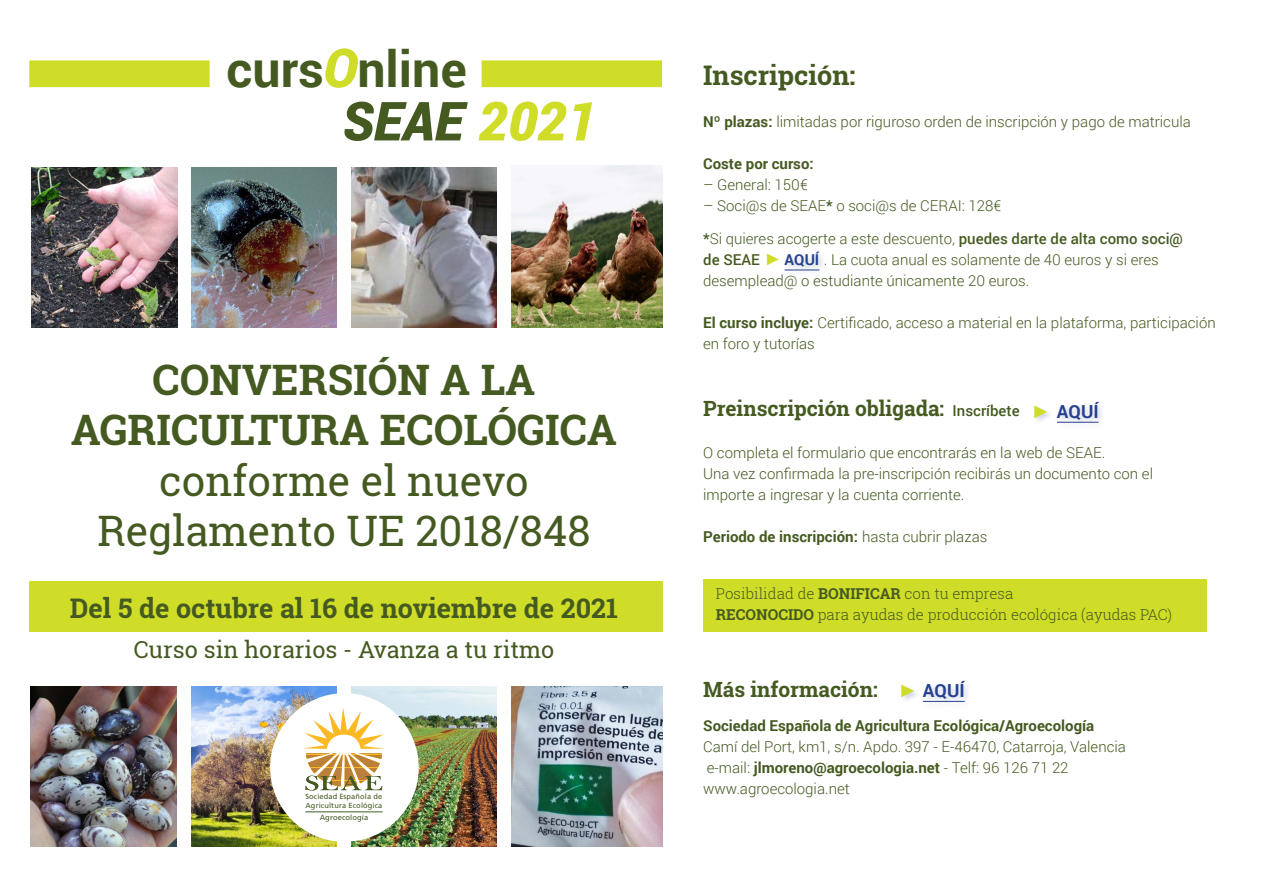
<style>
.page{position:relative;width:1263px;height:893px;background:#fff}
.page>*{position:absolute;margin:0;border:0;box-sizing:border-box;transform-origin:0 0}
.t1{font:italic 900 53.85px "Roboto";color:#455a21}
.t2{font:700 49.95px "Roboto";color:#455a21}
.t3{font:42px/50.4px "Roboto Slab";color:#455a21;text-align:center}
.t4{font:700 42px/50.4px "Roboto Slab";color:#455a21;text-align:center}
.t5{font:700 27px "Roboto Slab";color:#455a21}
.t6{font:23.4px "Roboto Slab";color:#455a21}
.t7{font:700 21px "Roboto Slab";color:#455a21}
.t8{font:700 18px "Roboto";color:#25408f}
.t9{font:300 15px/21px "Roboto";color:#455a21}
.t10{font:700 15px "Roboto";color:#455a21}
.t11{font:300 15px/21px "Roboto Slab";color:#455a21}
.t12{font:7.65px "Frutiger LT Std";letter-spacing:.01em;color:#455a21}
.t13{font:7.5px "Frutiger LT Std";letter-spacing:.02em;color:#455a21}
.s1{font-weight:900;font-style:italic;font-size:53.85px;color:#d0dd28}
.s2{color:#d0dd28}
.s3{font-weight:700}
.s4{font-weight:500}
.s5{font-family:"Arial Narrow";font-weight:400;font-size:16.5px;color:#d0dd28}
.s6{font-weight:700;color:#25408f}
.s7{font-family:"Roboto";font-weight:500;font-size:15px}
.s8{font-weight:300}
.s9{font-family:"Arial Narrow";color:#d0dd28}
</style>
<div class="page">
<div style="left:703px;top:579px;width:504px;height:53px;background:#d0dd28"></div>
<div style="left:1033px;top:400px;width:73px;height:30px;background:#25408f;opacity:.21"></div>
<hr style="left:1057px;top:422px;width:42px;height:1px;background:#25408f">
<div style="left:900px;top:679px;width:72px;height:31px;background:#25408f;opacity:.21"></div>
<hr style="left:923px;top:701px;width:42px;height:1px;background:#25408f">
<div style="left:783px;top:250px;width:44px;height:28px;background:#25408f;opacity:.21"></div>
<hr style="left:784px;top:270px;width:35px;height:1px;background:#25408f">
<img style="left:511px;top:166px;width:151px;height:161px">
<img style="left:31px;top:687px;width:146px;height:159px">
<img style="left:31px;top:168px;width:146px;height:159px">
<img style="left:351px;top:168px;width:145px;height:159px">
<img style="left:351px;top:687px;width:145px;height:159px">
<img style="left:511px;top:687px;width:151px;height:159px">
<img style="left:191px;top:687px;width:146px;height:159px">
<img style="left:191px;top:168px;width:146px;height:159px">
<div style="left:29px;top:60px;width:181px;height:27px;background:#d0dd28"></div>
<div style="left:29px;top:582px;width:633px;height:50px;background:#d0dd28"></div>
<div style="left:482px;top:60px;width:180px;height:27px;background:#d0dd28"></div>
<div style="left:270px;top:693px;width:149px;height:149px;background:#fff;border-radius:50%"></div>
<svg style="left:303px;top:708px;width:81px;height:82px"></svg>
<hr style="left:305px;top:812px;width:77px;height:1px;background:#455a21">
<h2 class="t2" style="left:227px;top:34px;width:242px">curs<span class="s1">O</span>nline</h2>
<h1 class="t1" style="left:342px;top:83px;width:255px">SEAE <span class="s2">2021</span></h1>
<h3 class="t4" style="left:71px;top:354px;width:548px">CONVERSIÓN A LA<br>AGRICULTURA ECOLÓGICA</h3>
<h3 class="t3" style="left:97px;top:455px;width:495px">conforme el nuevo<br>Reglamento UE 2018/848</h3>
<h3 class="t5" style="left:70px;top:589px;width:550px">Del 5 de octubre al 16 de noviembre de 2021</h3>
<h3 class="t6" style="left:134px;top:634px;width:422px">Curso sin horarios - Avanza a tu ritmo</h3>
<p class="t13" style="left:305px;top:792px;width:78px">Sociedad Española de</p>
<p class="t13" style="left:305px;top:801px;width:78px">Agricultura Ecológica</p>
<p class="t12" style="left:320px;top:813px;width:50px">Agroecología</p>
<h3 class="t5" style="left:703px;top:56px;width:154px">Inscripción:</h3>
<p class="t9" style="left:703px;top:111px;width:489px"><span class="s3">Nº plazas:</span> limitadas por riguroso orden de inscripción y pago de matricula</p>
<p class="t10" style="left:703px;top:153px;width:112px">Coste por curso:</p>
<p class="t9" style="left:703px;top:174px;width:106px">– General: 150€</p>
<p class="t9" style="left:703px;top:195px;width:300px">– Soci@s de SEAE<span class="s4">*</span> o soci@s de CERAI: 128€</p>
<p class="t9" style="left:703px;top:228px;width:481px"><span class="s4">*</span>Si quieres acogerte a este descuento, <span class="s4">puedes darte de alta como soci@ de SEAE</span> <span class="s5">►</span><span class="s6">AQUÍ</span> . La cuota anual es solamente de 40 euros y si eres desemplead@ o estudiante únicamente 20 euros.</p>
<p class="t9" style="left:703px;top:312px;width:514px"><span class="s3">El curso incluye:</span> Certificado, acceso a material en la plataforma, participación en foro y tutorías</p>
<h3 class="t7" style="left:703px;top:394px;width:318px">Preinscripción obligada: <span class="s7">Inscríbete</span></h3>
<p class="t9" style="left:703px;top:442px;width:451px">O completa el formulario que encontrarás en la web de SEAE.<br>Una vez confirmada la pre-inscripción recibirás un documento con el importe a ingresar y la cuenta corriente.</p>
<p class="t10" style="left:703px;top:527px;width:286px">Periodo de inscripción: <span class="s8">hasta cubrir plazas</span></p>
<p class="t8" style="left:1034px;top:399px;width:66px"><span class="s9">►</span> AQUÍ</p>
<p class="t11" style="left:716px;top:583px;width:458px">Posibilidad de <span class="s3">BONIFICAR</span> con tu empresa<br><span class="s3">RECONOCIDO</span> para ayudas de producción ecológica (ayudas PAC)</p>
<h3 class="t7" style="left:703px;top:675px;width:176px">Más información:</h3>
<p class="t10" style="left:703px;top:715px;width:393px">Sociedad Española de Agricultura Ecológica/Agroecología</p>
<p class="t9" style="left:703px;top:736px;width:424px">Camí del Port, km1, s/n. Apdo. 397 - E-46470, Catarroja, Valencia e-mail: <span class="s3">jlmoreno@agroecologia.net</span> - Telf: 96 126 71 22 www.agroecologia.net</p>
<p class="t8" style="left:901px;top:678px;width:65px"><span class="s9">►</span> AQUÍ</p>
</div>
